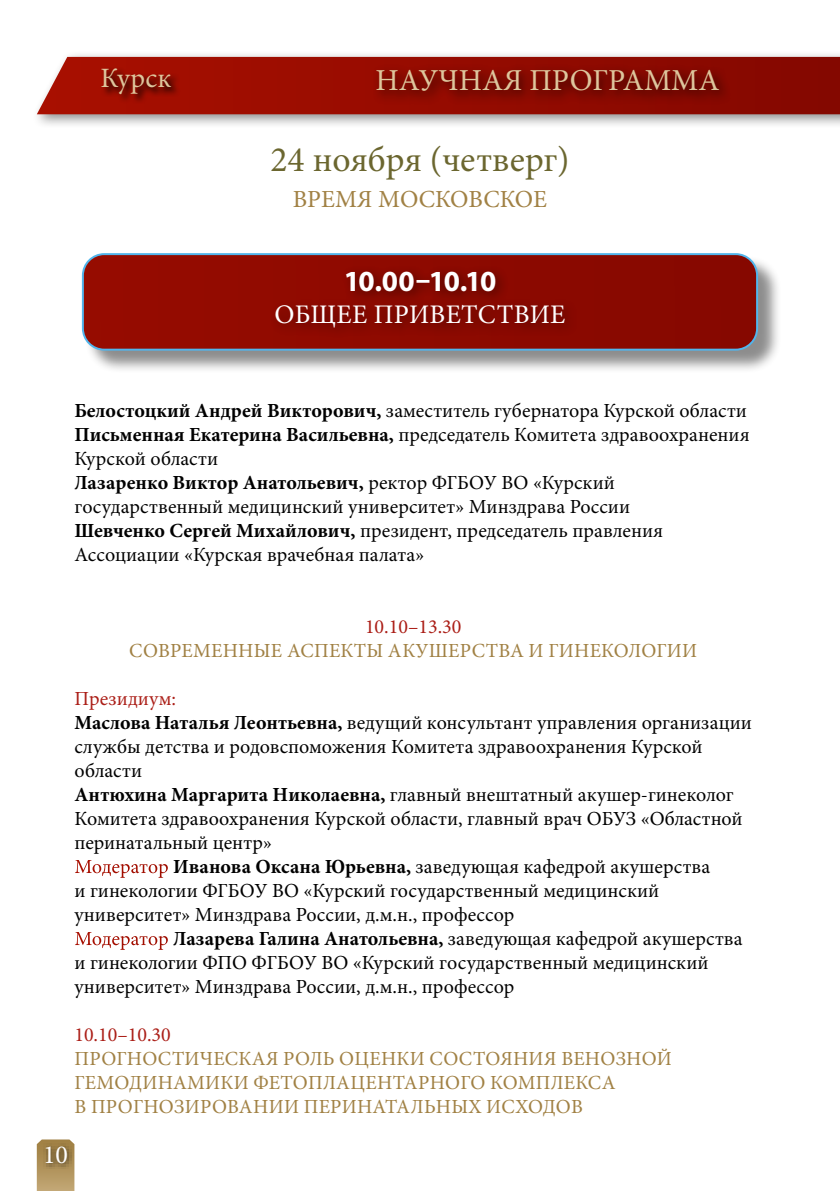
<style>
.page{position:relative;width:840px;height:1191px;background:#fff}
.page>*{position:absolute;margin:0;border:0;box-sizing:border-box;transform-origin:0 0}
.t1{font:35.8px "Minion Pro";color:#6b662f}
.t2{font:30.4px "Minion Pro";color:#ddc69d}
.t3{font:700 29.2px "Myriad Pro";letter-spacing:-.05em;color:#fff}
.t4{font:28px "Minion Pro";letter-spacing:.005em;color:#ddc69d}
.t5{font:26.8px "Minion Pro";letter-spacing:.01em;color:#fff}
.t6{font:26px "Minion Pro";color:#fff}
.t7{font:24.6px "Minion Pro";color:#a18144}
.t8{font:20px/24px "Minion Pro";color:#000}
.t9{font:20px/24px "Minion Pro";letter-spacing:.01em;color:#a18144}
.t10{font:20px "Minion Pro";color:#ab1e17}
.s1{font-weight:700}
.s2{color:#ab1e17}
.s3{color:#fff}
</style>
<div class="page">
<div style="left:31px;top:50px;width:808px;height:80px;background:#000;opacity:.45"></div>
<svg style="left:37px;top:57px;width:802px;height:57px;background:#991207"></svg>
<div style="left:371px;top:64px;width:360px;height:41px;background:#000;opacity:.78"></div>
<svg style="left:100px;top:67px;width:81px;height:36px;background:#8d0c00"></svg>
<svg style="left:37px;top:1139px;width:37px;height:52px"></svg>
<div style="left:40px;top:1141px;width:33px;height:28px;background:#000;opacity:.75"></div>
<div style="left:83px;top:255px;width:698px;height:119px;background:#000;opacity:.45"></div>
<div style="left:83px;top:255px;width:673px;height:95px;background:#8e0a00"></div>
<div style="left:82px;top:253px;width:675px;height:98px;border:2px solid #51b5ec;border-radius:21px"></div>
<div style="left:270px;top:265px;width:309px;height:75px;background:#000;opacity:.45"></div>
<h3 class="t4" style="left:100px;top:59px;width:72px">Курск</h3>
<h2 class="t2" style="left:375px;top:60px;width:345px">НАУЧНАЯ ПРОГРАММА</h2>
<h1 class="t1" style="left:270px;top:136px;width:300px">24 ноября (четверг)</h1>
<p class="t7" style="left:293px;top:183px;width:256px">ВРЕМЯ МОСКОВСКОЕ</p>
<h3 class="t3" style="left:343px;top:262px;width:154px">10.00–10.10</h3>
<h3 class="t5" style="left:274px;top:296px;width:292px">ОБЩЕЕ ПРИВЕТСТВИЕ</h3>
<p class="t8" style="left:74px;top:398px;width:676px"><span class="s1">Белостоцкий Андрей Викторович,</span> заместитель губернатора Курской области <span class="s1">Письменная Екатерина Васильевна,</span> председатель Комитета здравоохранения Курской области<br><span class="s1">Лазаренко Виктор Анатольевич,</span> ректор ФГБОУ ВО «Курский государственный медицинский университет» Минздрава России<br><span class="s1">Шевченко Сергей Михайлович,</span> президент, председатель правления Ассоциации «Курская врачебная палата»</p>
<p class="t10" style="left:365px;top:613px;width:98px">10.10–13.30</p>
<p class="t9" style="left:129px;top:638px;width:569px">СОВРЕМЕННЫЕ АСПЕКТЫ АКУШЕРСТВА И ГИНЕКОЛОГИИ</p>
<p class="t8" style="left:74px;top:686px;width:678px"><span class="s2">Президиум:<br></span><span class="s1">Маслова Наталья Леонтьевна,</span> ведущий консультант управления организации службы детства и родовспоможения Комитета здравоохранения Курской области<br><span class="s1">Антюхина Маргарита Николаевна,</span> главный внештатный акушер-гинеколог Комитета здравоохранения Курской области, главный врач ОБУЗ «Областной перинатальный центр»<br><span class="s3">Модератор</span> <span class="s1">Иванова Оксана Юрьевна,</span> заведующая кафедрой акушерства<br>и гинекологии ФГБОУ ВО «Курский государственный медицинский университет» Минздрава России, д.м.н., профессор<br><span class="s3">Модератор</span> <span class="s1">Лазарева Галина Анатольевна,</span> заведующая кафедрой акушерства и гинекологии ФПО ФГБОУ ВО «Курский государственный медицинский университет» Минздрава России, д.м.н., профессор</p>
<p class="t10" style="left:74px;top:1021px;width:98px">10.10–10.30</p>
<p class="t9" style="left:74px;top:1046px;width:598px">ПРОГНОСТИЧЕСКАЯ РОЛЬ ОЦЕНКИ СОСТОЯНИЯ ВЕНОЗНОЙ<br>ГЕМОДИНАМИКИ ФЕТОПЛАЦЕНТАРНОГО КОМПЛЕКСА<br>В ПРОГНОЗИРОВАНИИ ПЕРИНАТАЛЬНЫХ ИСХОДОВ</p>
<h3 class="t6" style="left:43px;top:1137px;width:26px">10</h3>
</div>
